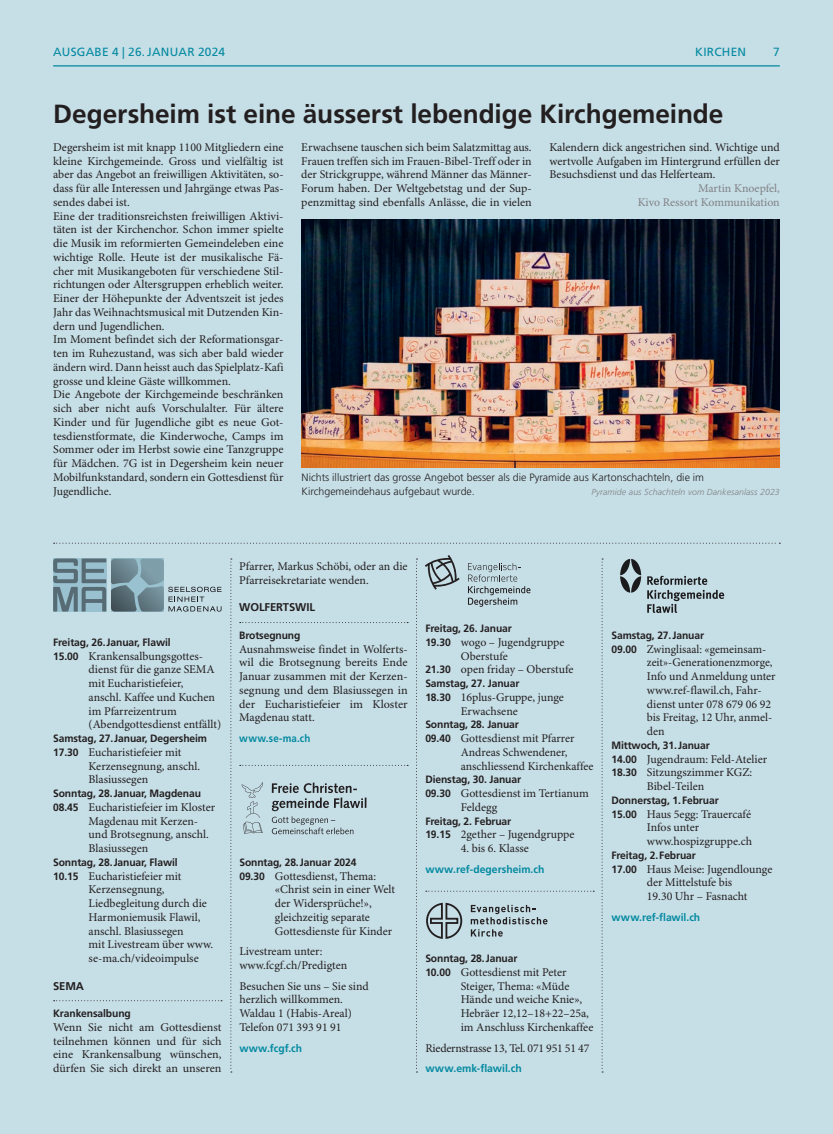
<style>
.page{position:relative;width:833px;height:1134px;background:#c6dee6}
.page>*{position:absolute;margin:0;border:0;box-sizing:border-box;transform-origin:0 0}
.t1{font:700 26.25px "Frutiger LT Std";letter-spacing:-.005em;color:#231f20}
.t2{font:11.88px/13.8px "Minion Pro";color:#231f20}
.t3{font:11.88px/13.8px "Minion Pro";letter-spacing:-.005em;color:#808285;text-align:right}
.t4{font:11.88px "Minion Pro";letter-spacing:-.02em;color:#231f20}
.t5{font:11.88px "Frutiger LT Std";letter-spacing:.02em;color:#0289a0}
.t6{font:700 11.25px "Frutiger LT Std";letter-spacing:-.01em;color:#231f20}
.t7{font:700 10.62px "Frutiger LT Std";letter-spacing:-.01em;color:#231f20}
.t8{font:300 10.62px/13.8px "Frutiger LT Std";color:#231f20}
.t9{font:700 10.62px "Frutiger LT Std";letter-spacing:.005em;color:#0289a0}
.t10{font:700 10.62px "Frutiger LT Std";letter-spacing:.005em;color:#0289a0;scale:.92 1}
.t11{font:italic 300 8.75px "Frutiger LT Std";letter-spacing:.01em;color:#808285}
.s1{font-family:"Frutiger LT Std";font-weight:700;font-size:10.62px}
</style>
<div class="page">
<hr style="left:53px;top:65px;width:727px;height:1px;background:#0289a0">
<svg style="left:601px;top:558px;width:2px;height:514px"></svg>
<svg style="left:416px;top:558px;width:1px;height:514px"></svg>
<svg style="left:230px;top:558px;width:2px;height:514px"></svg>
<svg style="left:54px;top:1000px;width:168px;height:1px"></svg>
<svg style="left:240px;top:622px;width:168px;height:1px"></svg>
<svg style="left:426px;top:891px;width:168px;height:1px"></svg>
<svg style="left:240px;top:765px;width:168px;height:1px"></svg>
<svg style="left:54px;top:543px;width:726px;height:1px"></svg>
<img style="left:301px;top:219px;width:479px;height:248px">
<svg style="left:647px;top:576px;width:77px;height:37px"></svg>
<svg style="left:620px;top:559px;width:21px;height:34px"></svg>
<svg style="left:471px;top:905px;width:76px;height:31px"></svg>
<svg style="left:426px;top:903px;width:37px;height:36px"></svg>
<svg style="left:242px;top:782px;width:21px;height:52px"></svg>
<svg style="left:272px;top:782px;width:94px;height:52px"></svg>
<svg style="left:53px;top:558px;width:168px;height:54px"></svg>
<svg style="left:468px;top:563px;width:62px;height:44px"></svg>
<svg style="left:425px;top:555px;width:34px;height:35px"></svg>
<p class="t5" style="left:53px;top:45px;width:18px">AUSGABE</p>
<p class="t5" style="left:112px;top:45px;width:50px">4 | 26.JANUAR</p>
<p class="t5" style="left:198px;top:45px;width:29px">2024</p>
<p class="t5" style="left:695px;top:45px;width:52px">KIRCHEN</p>
<p class="t5" style="left:773px;top:45px;width:8px">7</p>
<h1 class="t1" style="left:53px;top:99px;width:672px">Degersheim ist eine äusserst lebendige Kirchgemeinde</h1>
<p class="t2" style="left:53px;top:141px;width:232px">Degersheim ist mit knapp 1100 Mitgliedern eine kleine Kirchgemeinde. Gross und vielfältig ist aber das Angebot an freiwilligen Aktivitäten, so&shy;dass für alle Interessen und Jahrgänge etwas Pas&shy;sendes dabei ist.<br>Eine der traditionsreichsten freiwilligen Aktivi&shy;täten ist der Kirchenchor. Schon immer spielte die Musik im reformierten Gemeindeleben eine wichtige Rolle. Heute ist der musikalische Fä&shy;cher mit Musikangeboten für verschiedene Stil&shy;richtungen oder Altersgruppen erheblich weiter.<br>Einer der Höhepunkte der Adventszeit ist jedes Jahr das Weihnachtsmusical mit Dutzenden Kin&shy;dern und Jugendlichen.<br>Im Moment befindet sich der Reformationsgar&shy;ten im Ruhezustand, was sich aber bald wieder ändern wird. Dann heisst auch das Spielplatz-Kafi grosse und kleine Gäste willkommen.<br>Die Angebote der Kirchgemeinde beschränken sich aber nicht aufs Vorschulalter. Für ältere Kinder und für Jugendliche gibt es neue Got&shy;tesdienstformate, die Kinderwoche, Camps im Sommer oder im Herbst sowie eine Tanzgruppe für Mädchen. 7G ist in Degersheim kein neuer Mobilfunkstandard, sondern ein Gottesdienst für Jugendliche.</p>
<p class="t2" style="left:301px;top:141px;width:232px;text-align:justify">Erwachsene tauschen sich beim Salatzmittag aus.<br>Frauen treffen sich im Frauen-Bibel-Treff oder in der Strickgruppe, während Männer das Männer-Forum haben. Der Weltgebetstag und der Sup&shy;penzmittag sind ebenfalls Anlässe, die in vielen</p>
<p class="t2" style="left:549px;top:141px;width:232px;text-align:justify">Kalendern dick angestrichen sind. Wichtige und wertvolle Aufgaben im Hintergrund erfüllen der Besuchsdienst und das Helferteam.</p>
<p class="t3" style="left:637px;top:182px;width:144px">Martin Knoepfel,<br>Kivo Ressort Kommunikation</p>
<p class="t8" style="left:301px;top:470px;width:404px">Nichts illustriert das grosse Angebot besser als die Pyramide aus Kartonschachteln, die im<br>Kirchgemeindehaus aufgebaut wurde.</p>
<p class="t11" style="left:591px;top:486px;width:190px">Pyramide aus Schachteln vom Dankesanlass 2023</p>
<p class="t7" style="left:53px;top:636px;width:119px">Freitag, 26.Januar, Flawil</p>
<p class="t2" style="left:89px;top:649px;width:134px;text-indent:-35px"><span class="s1">15.00</span> Krankensalbungsgottes&shy;dienst für die ganze SEMA mit Eucharistiefeier,<br>anschl. Kaffee und Kuchen im Pfarreizentrum (Abendgottesdienst entfällt)</p>
<p class="t7" style="left:53px;top:732px;width:155px">Samstag, 27.Januar, Degersheim</p>
<p class="t2" style="left:89px;top:746px;width:113px;text-indent:-35px"><span class="s1">17.30</span> Eucharistiefeier mit<br>Kerzensegnung, anschl.<br>Blasiussegen</p>
<p class="t7" style="left:53px;top:787px;width:149px">Sonntag, 28.Januar, Magdenau</p>
<p class="t2" style="left:89px;top:801px;width:128px;text-indent:-35px"><span class="s1">08.45</span> Eucharistiefeier im Kloster<br>Magdenau mit Kerzen&shy;und Brotsegnung, anschl.<br>Blasiussegen</p>
<p class="t7" style="left:53px;top:856px;width:126px">Sonntag, 28.Januar, Flawil</p>
<p class="t2" style="left:89px;top:869px;width:126px;text-indent:-35px"><span class="s1">10.15</span> Eucharistiefeier mit<br>Kerzensegnung,<br>Liedbegleitung durch die<br>Harmoniemusik Flawil, anschl. Blasiussegen<br>mit Livestream über www. se-ma.ch/videoimpulse</p>
<p class="t6" style="left:53px;top:979px;width:32px">SEMA</p>
<p class="t7" style="left:53px;top:1007px;width:79px">Krankensalbung</p>
<p class="t2" style="left:53px;top:1021px;width:170px;text-align:justify">Wenn Sie nicht am Gottesdienst teilnehmen können und für sich eine Krankensalbung wünschen, dürfen Sie sich direkt an unseren</p>
<p class="t2" style="left:239px;top:560px;width:170px">Pfarrer, Markus Schöbi, oder an die<br>Pfarreisekretariate wenden.</p>
<p class="t6" style="left:239px;top:601px;width:77px">WOLFERTSWIL</p>
<p class="t7" style="left:239px;top:629px;width:63px">Brotsegnung</p>
<p class="t2" style="left:239px;top:642px;width:170px;text-align:justify">Ausnahmsweise findet in Wolferts&shy;wil die Brotsegnung bereits Ende Januar zusammen mit der Kerzen&shy;segnung und dem Blasiussegen in der Eucharistiefeier im Kloster Magdenau statt.</p>
<p class="t10" style="left:239px;top:732px;width:79px">www.se-ma.ch</p>
<p class="t7" style="left:239px;top:856px;width:119px">Sonntag, 28.Januar 2024</p>
<p class="t2" style="left:275px;top:869px;width:122px;text-indent:-35px"><span class="s1">09.30</span> Gottesdienst, Thema: «Christ sein in einer Welt der Widersprüche!», gleichzeitig separate<br>Gottesdienste für Kinder</p>
<p class="t2" style="left:239px;top:945px;width:109px">Livestream unter: www.fcgf.ch/Predigten</p>
<p class="t2" style="left:239px;top:979px;width:131px">Besuchen Sie uns – Sie sind herzlich willkommen.<br>Waldau 1 (Habis-Areal)<br>Telefon 071 393 91 91</p>
<p class="t9" style="left:239px;top:1041px;width:64px">www.fcgf.ch</p>
<p class="t7" style="left:425px;top:622px;width:88px">Freitag, 26. Januar</p>
<p class="t2" style="left:425px;top:636px;width:141px"><span class="s1">19.30</span> wogo – Jugendgruppe</p>
<p class="t2" style="left:461px;top:649px;width:48px">Oberstufe</p>
<p class="t2" style="left:425px;top:663px;width:150px"><span class="s1">21.30</span> open friday – Oberstufe</p>
<p class="t7" style="left:425px;top:677px;width:96px">Samstag, 27. Januar</p>
<p class="t2" style="left:461px;top:691px;width:105px;text-indent:-35px"><span class="s1">18.30</span> 16plus-Gruppe, junge<br>Erwachsene</p>
<p class="t7" style="left:425px;top:718px;width:95px">Sonntag, 28. Januar</p>
<p class="t2" style="left:461px;top:732px;width:134px;text-indent:-35px"><span class="s1">09.40</span> Gottesdienst mit Pfarrer<br>Andreas Schwendener, anschliessend Kirchenkaffee</p>
<p class="t7" style="left:425px;top:773px;width:97px">Dienstag, 30. Januar</p>
<p class="t2" style="left:461px;top:787px;width:129px;text-indent:-35px"><span class="s1">09.30</span> Gottesdienst im Tertianum<br>Feldegg</p>
<p class="t7" style="left:425px;top:815px;width:87px">Freitag, 2. Februar</p>
<p class="t2" style="left:425px;top:828px;width:151px"><span class="s1">19.15</span> 2gether – Jugendgruppe</p>
<p class="t2" style="left:461px;top:842px;width:70px">4. bis 6. Klasse</p>
<p class="t9" style="left:425px;top:863px;width:121px">www.ref-degersheim.ch</p>
<p class="t7" style="left:425px;top:952px;width:94px">Sonntag, 28.Januar</p>
<p class="t2" style="left:461px;top:966px;width:134px;text-indent:-35px"><span class="s1">10.00</span> Gottesdienst mit Peter<br>Steiger, Thema: «Müde<br>Hände und weiche Knie»,<br>Hebräer 12,12–18+22–25a, im Anschluss Kirchenkaffee</p>
<p class="t4" style="left:425px;top:1040px;width:165px">Riedernstrasse 13, Tel. 071 951 51 47</p>
<p class="t9" style="left:425px;top:1062px;width:98px">www.emk-flawil.ch</p>
<p class="t7" style="left:611px;top:629px;width:94px">Samstag, 27.Januar</p>
<p class="t2" style="left:647px;top:642px;width:130px;text-indent:-35px"><span class="s1">09.00</span> Zwinglisaal: «gemeinsam&shy;zeit»-Generationenzmorge,<br>Info und Anmeldung unter www.ref-flawil.ch, Fahr&shy;dienst unter 078 679 06 92 bis Freitag, 12 Uhr, anmel&shy;den</p>
<p class="t7" style="left:611px;top:739px;width:100px">Mittwoch, 31.Januar</p>
<p class="t2" style="left:611px;top:752px;width:157px"><span class="s1">14.00</span> Jugendraum: Feld-Atelier</p>
<p class="t2" style="left:611px;top:766px;width:142px"><span class="s1">18.30</span> Sitzungszimmer KGZ:</p>
<p class="t2" style="left:647px;top:780px;width:59px">Bibel-Teilen</p>
<p class="t7" style="left:611px;top:794px;width:109px">Donnerstag, 1.Februar</p>
<p class="t2" style="left:647px;top:807px;width:107px;text-indent:-35px"><span class="s1">15.00</span> Haus 5egg: Trauercafé<br>Infos unter www.hospizgruppe.ch</p>
<p class="t7" style="left:611px;top:849px;width:86px">Freitag, 2.Februar</p>
<p class="t2" style="left:647px;top:862px;width:127px;text-indent:-35px"><span class="s1">17.00</span> Haus Meise: Jugendlounge der Mittelstufe bis<br>19.30 Uhr – Fasnacht</p>
<p class="t9" style="left:611px;top:911px;width:90px">www.ref-flawil.ch</p>
</div>
